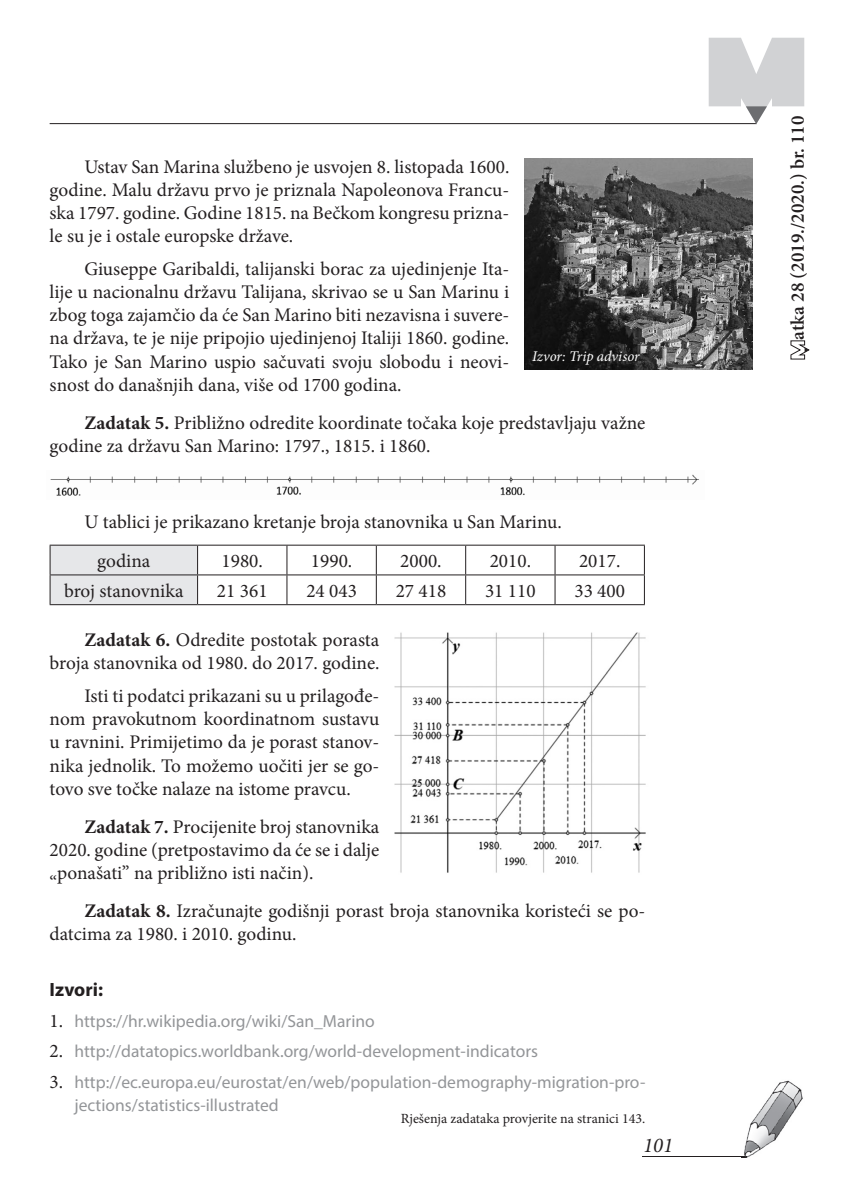
<style>
.page{position:relative;width:844px;height:1191px;background:#fff}
.page>*{position:absolute;margin:0;border:0;box-sizing:border-box;transform-origin:0 0}
.t1{font:italic 21px "Minion Pro";color:#231f20}
.t2{font:19.25px/23.1px "Minion Pro";color:#231f20;text-align:justify}
.t3{font:600 19.25px "Minion Pro";color:#231f20}
.literatura{font:700 19.25px "Myriad Pro";color:#231f20}
.t4{font:17.5px/23.1px "Myriad Pro";color:#939598}
.potpis_slika{font:italic 14.88px "Minion Pro";letter-spacing:-.005em;color:#fff}
.fusnota{font:14px "Minion Pro";color:#231f20}
.s1{font-weight:700}
.s2{font-family:"Minion Pro";font-size:19.25px;color:#231f20}
</style>
<div class="page">
<hr style="left:50px;top:123px;width:706px;height:1px;background:#231f20">
<svg style="left:708px;top:38px;width:96px;height:86px"></svg>
<hr style="left:642px;top:1156px;width:104px;height:1px;background:#231f20">
<img style="left:741px;top:1080px;width:62px;height:78px">
<svg style="left:790px;top:340px;width:20px;height:20px"></svg>
<hr style="left:197px;top:545px;width:90px;height:1px;background:#231f20">
<hr style="left:287px;top:545px;width:89px;height:1px;background:#231f20">
<hr style="left:376px;top:545px;width:89px;height:1px;background:#231f20">
<hr style="left:465px;top:545px;width:90px;height:1px;background:#231f20">
<hr style="left:555px;top:545px;width:89px;height:1px;background:#231f20">
<hr style="left:197px;top:574px;width:90px;height:1px;background:#231f20">
<div style="left:50px;top:545px;width:148px;height:59px;background:#e6e7e9"></div>
<hr style="left:287px;top:574px;width:89px;height:1px;background:#231f20">
<svg style="left:286px;top:545px;width:1px;height:59px"></svg>
<hr style="left:376px;top:574px;width:89px;height:1px;background:#231f20">
<svg style="left:376px;top:545px;width:1px;height:59px"></svg>
<hr style="left:465px;top:574px;width:90px;height:1px;background:#231f20">
<svg style="left:465px;top:545px;width:1px;height:59px"></svg>
<hr style="left:555px;top:574px;width:89px;height:1px;background:#231f20">
<svg style="left:554px;top:545px;width:1px;height:59px"></svg>
<svg style="left:643px;top:545px;width:1px;height:59px"></svg>
<hr style="left:50px;top:604px;width:147px;height:1px;background:#231f20">
<hr style="left:197px;top:604px;width:90px;height:1px;background:#231f20">
<hr style="left:287px;top:604px;width:89px;height:1px;background:#231f20">
<hr style="left:376px;top:604px;width:89px;height:1px;background:#231f20">
<hr style="left:465px;top:604px;width:90px;height:1px;background:#231f20">
<hr style="left:555px;top:604px;width:89px;height:1px;background:#231f20">
<img style="left:524px;top:159px;width:228px;height:210px">
<img style="left:50px;top:474px;width:649px;height:22px">
<img style="left:394px;top:632px;width:252px;height:241px">
<p class="t2" style="left:50px;top:155px;width:461px;text-indent:35px">Ustav San Marina službeno je usvojen 8. listopada 1600. godine. Malu državu prvo je priznala Napoleonova Francu&shy;ska 1797. godine. Godine 1815. na Bečkom kongresu prizna&shy;le su je i ostale europske države.</p>
<p class="t2" style="left:50px;top:257px;width:461px;text-indent:35px">Giuseppe Garibaldi, talijanski borac za ujedinjenje Ita&shy;lije u nacionalnu državu Talijana, skrivao se u San Marinu i zbog toga zajamčio da će San Marino biti nezavisna i suvere&shy;na država, te je nije pripojio ujedinjenoj Italiji 1860. godine.<br>Tako je San Marino uspio sačuvati svoju slobodu i neovi&shy;snost do današnjih dana, više od 1700 godina.</p>
<p class="t2" style="left:50px;top:411px;width:597px;text-indent:35px"><span class="s1">Zadatak 5.</span> Približno odredite koordinate točaka koje predstavljaju važne godine za državu San Marino: 1797., 1815. i 1860.</p>
<p class="potpis_slika" style="left:532px;top:346px;width:109px">Izvor: Trip advisor</p>
<p class="t2" style="left:84px;top:510px;width:479px">U tablici je prikazano kretanje broja stanovnika u San Marinu.</p>
<p class="t2" style="left:97px;top:549px;width:55px">godina</p>
<p class="t2" style="left:221px;top:549px;width:43px">1980.</p>
<p class="t2" style="left:311px;top:549px;width:43px">1990.</p>
<p class="t2" style="left:400px;top:549px;width:43px">2000.</p>
<p class="t2" style="left:489px;top:549px;width:43px">2010.</p>
<p class="t2" style="left:579px;top:549px;width:43px">2017.</p>
<p class="t2" style="left:64px;top:579px;width:121px">broj stanovnika</p>
<p class="t2" style="left:217px;top:579px;width:52px">21 361</p>
<p class="t2" style="left:306px;top:579px;width:52px">24 043</p>
<p class="t2" style="left:395px;top:579px;width:52px">27 418</p>
<p class="t2" style="left:485px;top:579px;width:52px">31 110</p>
<p class="t2" style="left:574px;top:579px;width:52px">33 400</p>
<p class="t2" style="left:50px;top:628px;width:331px;text-align:right"><span class="s1">Zadatak 6.</span> Odredite postotak porasta broja stanovnika od 1980. do 2017. godine.</p>
<p class="t2" style="left:50px;top:684px;width:331px;text-indent:35px">Isti ti podatci prikazani su u prilagođe&shy;nom pravokutnom koordinatnom sustavu u ravnini. Primijetimo da je porast stanov&shy;nika jednolik. To možemo uočiti jer se go&shy;tovo sve točke nalaze na istome pravcu.</p>
<p class="t2" style="left:50px;top:815px;width:331px;text-align:right"><span class="s1">Zadatak 7.</span> Procijenite broj stanovnika<br>2020. godine (pretpostavimo da će se i dalje</p>
<p class="t2" style="left:50px;top:871px;width:9px">“</p>
<p class="t2" style="left:57px;top:861px;width:257px">ponašati” na približno isti način).</p>
<p class="t2" style="left:50px;top:899px;width:597px;text-indent:35px"><span class="s1">Zadatak 8.</span> Izračunajte godišnji porast broja stanovnika koristeći se po&shy;datcima za 1980. i 2010. godinu.</p>
<p class="literatura" style="left:50px;top:977px;width:55px">Izvori:</p>
<p class="t4" style="left:50px;top:1009px;width:326px"><span class="s2">1.</span> https://hr.wikipedia.org/wiki/San_Marino</p>
<p class="t4" style="left:50px;top:1039px;width:489px"><span class="s2">2.</span> http://datatopics.worldbank.org/world-development-indicators</p>
<p class="t4" style="left:74px;top:1070px;width:572px;text-indent:-25px"><span class="s2">3.</span> http://ec.europa.eu/eurostat/en/web/population-demography-migration-pro&shy;jections/statistics-illustrated</p>
<p class="fusnota" style="left:401px;top:1109px;width:246px">Rješenja zadataka provjerite na stranici 143.</p>
<p class="t1" style="left:643px;top:1130px;width:32px">101</p>
<p class="t3" style="left:784px;top:339px;width:225px;rotate:-90deg">atka 28 (2019./2020.) br. 110</p>
</div>
